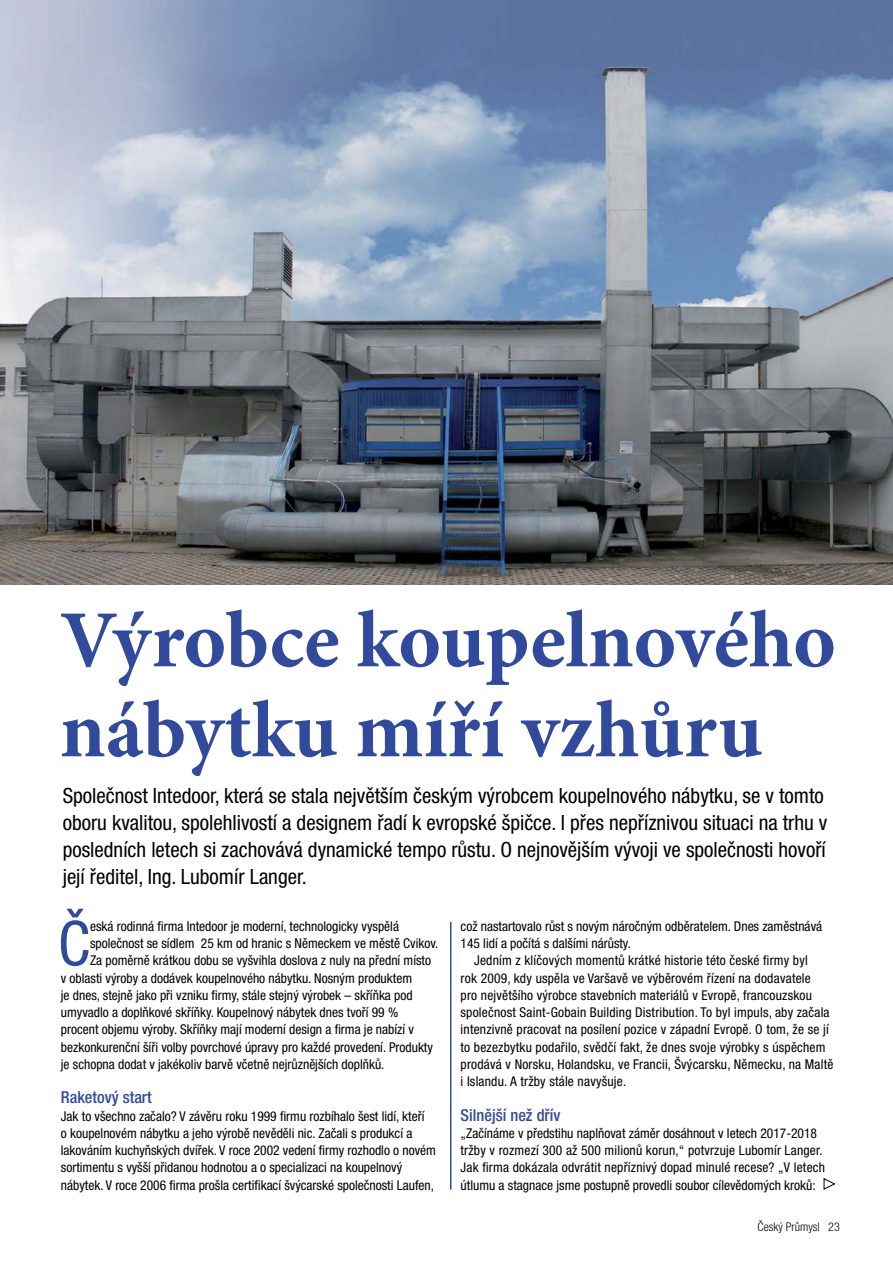
<style>
.page{position:relative;width:893px;height:1263px;background:#fff}
.page>*{position:absolute;margin:0;border:0;box-sizing:border-box;transform-origin:0 0}
.t1{font:700 81px/90px "Minion Pro";color:#324a9b}
.t2{font:condensed 61.8px "Helvetica Neue LT Pro";color:#324a9b}
.t3{font:condensed 21px/27px "Helvetica Neue LT Pro";color:#000}
.t4{font:500 condensed 16.5px "Helvetica Neue LT Pro";color:#324a9b}
.t5{font:condensed 13.5px/17.2px "Helvetica Neue LT Pro";color:#000}
.t6{font:300 condensed 12px "Helvetica Neue LT Pro";color:#000}
</style>
<div class="page">
<img style="left:0;top:0;width:893px;height:585px">
<hr style="left:450px;top:922px;width:1px;height:268px;background:#324a9b">
<svg style="left:823px;top:1178px;width:13px;height:12px"></svg>
<h1 class="t1" style="left:60px;top:593px;width:777px">Výrobce koupelnového nábytku míří vzhůru</h1>
<p class="t3" style="left:63px;top:784px;width:766px">Společnost Intedoor, která se stala největším českým výrobcem koupelnového nábytku, se v tomto oboru kvalitou, spolehlivostí a designem řadí k evropské špičce. I přes nepříznivou situaci na trhu v posledních letech si zachovává dynamické tempo růstu. O nejnovějším vývoji ve společnosti hovoří její ředitel, Ing. Lubomír Langer.</p>
<h2 class="t2" style="left:58px;top:921px;width:34px">Č</h2>
<p class="t5" style="left:90px;top:918px;width:310px">eská rodinná firma Intedoor je moderní, technologicky vyspělá</p>
<p class="t5" style="left:461px;top:918px;width:363px">což nastartovalo růst s novým náročným odběratelem. Dnes zaměstnává<br>145 lidí a počítá s dalšími nárůsty.</p>
<p class="t5" style="left:461px;top:953px;width:374px;text-indent:14px">Jedním z klíčových momentů krátké historie této české firmy byl<br>rok 2009, kdy uspěla ve Varšavě ve výběrovém řízení na dodavatele<br>pro největšího výrobce stavebních materiálů v Evropě, francouzskou společnost Saint-Gobain Building Distribution. To byl impuls, aby začala intenzivně pracovat na posílení pozice v západní Evropě. O tom, že se jí to bezezbytku podařilo, svědčí fakt, že dnes svoje výrobky s úspěchem prodává v Norsku, Holandsku, ve Francii, Švýcarsku, Německu, na Maltě i Islandu. A tržby stále navyšuje.</p>
<p class="t4" style="left:461px;top:1109px;width:101px">Silnější než dřív</p>
<p class="t5" style="left:461px;top:1125px;width:366px">„Začínáme v předstihu naplňovat záměr dosáhnout v letech 2017-2018 tržby v rozmezí 300 až 500 milionů korun,“ potvrzuje Lubomír Langer.<br>Jak firma dokázala odvrátit nepříznivý dopad minulé recese? „V letech útlumu a stagnace jsme postupně provedli soubor cílevědomých kroků:</p>
<p class="t5" style="left:90px;top:936px;width:350px">společnost se sídlem 25 km od hranic s Německem ve městě Cvikov.</p>
<p class="t5" style="left:90px;top:953px;width:343px">Za poměrně krátkou dobu se vyšvihla doslova z nuly na přední místo</p>
<p class="t5" style="left:61px;top:970px;width:353px">v oblasti výroby a dodávek koupelnového nábytku. Nosným produktem</p>
<p class="t5" style="left:61px;top:987px;width:353px">je dnes, stejně jako při vzniku firmy, stále stejný výrobek – skříňka pod</p>
<p class="t5" style="left:61px;top:1005px;width:339px">umyvadlo a doplňkové skříňky. Koupelnový nábytek dnes tvoří 99 %</p>
<p class="t5" style="left:61px;top:1022px;width:354px">procent objemu výroby. Skříňky mají moderní design a firma je nabízí v</p>
<p class="t5" style="left:61px;top:1039px;width:374px">bezkonkurenční šíři volby povrchové úpravy pro každé provedení. Produkty</p>
<p class="t5" style="left:61px;top:1056px;width:325px">je schopna dodat v jakékoliv barvě včetně nejrůznějších doplňků.</p>
<p class="t4" style="left:61px;top:1091px;width:92px">Raketový start</p>
<p class="t5" style="left:61px;top:1108px;width:377px">Jak to všechno začalo? V závěru roku 1999 firmu rozbíhalo šest lidí, kteří<br>o koupelnovém nábytku a jeho výrobě nevěděli nic. Začali s produkcí a lakováním kuchyňských dvířek. V roce 2002 vedení firmy rozhodlo o novém sortimentu s vyšší přidanou hodnotou a o specializaci na koupelnový nábytek. V roce 2006 firma prošla certifikací švýcarské společnosti Laufen,</p>
<p class="t6" style="left:757px;top:1220px;width:84px">Český Průmysl 23</p>
</div>
